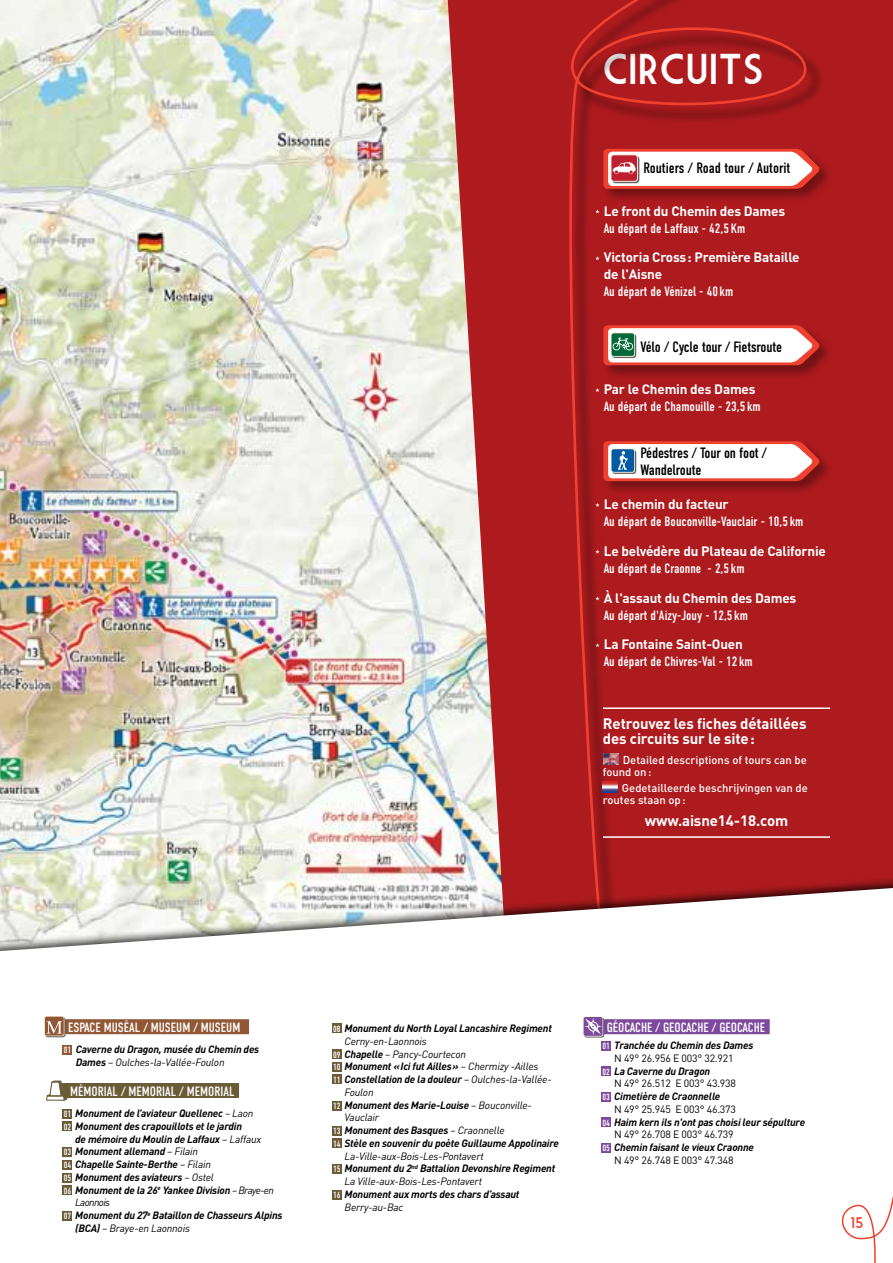
<style>
.page{position:relative;width:893px;height:1263px;background:#fff}
.page>*{position:absolute;margin:0;border:0;box-sizing:border-box;transform-origin:0 0}
.t1{font:42px "Market Deco";color:#fff}
.t2{font:15px/17px "DIN Condensed";letter-spacing:-.01em;color:#000}
.t3{font:700 15px/15px "DIN";letter-spacing:-.01em;color:#fff}
.t4{font:15px "Market Deco";color:#ef4130}
.t5{font:13.5px/17px "DIN Condensed";color:#fff}
.t6{font:700 13.5px/17px "DIN";letter-spacing:-.015em;color:#fff}
.t7{font:500 11.25px/12px "DIN";color:#fff}
.t8{font:italic 700 10.5px/12.8px "DIN";letter-spacing:-.02em;color:#000}
.t9{font:italic 10.5px "DIN";letter-spacing:-.02em;color:#000}
.t10{font:10.5px "DIN";letter-spacing:-.02em;color:#000}
.t11{font:italic 10.5px "DIN";letter-spacing:-.06em;color:#000}
.s1{font-family:"DIN";font-weight:700}
.s2{font-family:"DIN Condensed";font-weight:400}
.s3{font-family:"DIN Condensed";font-weight:400;font-style:normal;font-size:9px;color:#fff}
.s4{font-weight:400}
.s5{font-weight:700}
.s6{font-family:"DIN Condensed";font-style:normal;font-size:9px;color:#fff}
</style>
<div class="page">
<div style="left:424px;top:0;width:469px;height:980px;background:#ae1b1f"></div>
<img style="left:0;top:0;width:502px;height:874px">
<svg style="left:569px;top:0;width:257px;height:874px"></svg>
<div style="left:0;top:874px;width:893px;height:389px;background:#000;opacity:.75"></div>
<svg style="left:0;top:888px;width:893px;height:375px"></svg>
<svg style="left:832px;top:1161px;width:61px;height:102px"></svg>
<img style="left:603px;top:763px;width:15px;height:1px">
<img style="left:603px;top:753px;width:15px;height:10px">
<img style="left:603px;top:781px;width:15px;height:11px">
<hr style="left:603px;top:707px;width:227px;height:2px;background:#fff">
<hr style="left:603px;top:836px;width:227px;height:2px;background:#fff">
<div style="left:63px;top:1045px;width:9px;height:10px;background:#915835"></div>
<div style="left:63px;top:1109px;width:9px;height:9px;background:#6b5c38"></div>
<div style="left:332px;top:1023px;width:10px;height:10px;background:#6b5c38"></div>
<div style="left:601px;top:1041px;width:10px;height:10px;background:#7d499d"></div>
<div style="left:63px;top:1121px;width:9px;height:10px;background:#6b5c38"></div>
<div style="left:332px;top:1074px;width:10px;height:10px;background:#6b5c38"></div>
<div style="left:601px;top:1066px;width:10px;height:10px;background:#7d499d"></div>
<div style="left:63px;top:1147px;width:9px;height:10px;background:#6b5c38"></div>
<div style="left:332px;top:1049px;width:10px;height:10px;background:#6b5c38"></div>
<div style="left:63px;top:1160px;width:9px;height:9px;background:#6b5c38"></div>
<div style="left:332px;top:1062px;width:10px;height:9px;background:#6b5c38"></div>
<div style="left:601px;top:1092px;width:10px;height:9px;background:#7d499d"></div>
<div style="left:63px;top:1173px;width:9px;height:9px;background:#6b5c38"></div>
<div style="left:332px;top:1138px;width:10px;height:10px;background:#6b5c38"></div>
<div style="left:601px;top:1143px;width:10px;height:9px;background:#7d499d"></div>
<div style="left:63px;top:1185px;width:9px;height:10px;background:#6b5c38"></div>
<div style="left:332px;top:1101px;width:10px;height:9px;background:#6b5c38"></div>
<div style="left:601px;top:1117px;width:10px;height:10px;background:#7d499d"></div>
<div style="left:63px;top:1211px;width:9px;height:9px;background:#6b5c38"></div>
<div style="left:332px;top:1126px;width:10px;height:10px;background:#6b5c38"></div>
<div style="left:332px;top:1164px;width:10px;height:9px;background:#6b5c38"></div>
<div style="left:332px;top:1190px;width:10px;height:10px;background:#6b5c38"></div>
<div style="left:64px;top:1019px;width:185px;height:15px;background:#915835"></div>
<div style="left:62px;top:1083px;width:177px;height:15px;background:#6b5c38"></div>
<div style="left:602px;top:1019px;width:168px;height:15px;background:#7d499d"></div>
<svg style="left:44px;top:1016px;width:21px;height:21px"></svg>
<svg style="left:44px;top:1080px;width:24px;height:21px"></svg>
<svg style="left:583px;top:1016px;width:21px;height:21px"></svg>
<p class="t1" style="left:602px;top:46px;width:164px">CIRCUITS</p>
<p class="t2" style="left:644px;top:160px;width:148px">Routiers / Road tour / Autorit</p>
<p class="t5" style="left:604px;top:203px;width:183px"><span class="s1">Le front du Chemin des Dames<br></span>Au départ de Laffaux - 42,5 Km</p>
<p class="t6" style="left:604px;top:248px;width:197px">Victoria Cross: Première Bataille de l'Aisne<br><span class="s2">Au départ de Vénizel - 40 km</span></p>
<p class="t2" style="left:640px;top:338px;width:143px">Vélo / Cycle tour / Fietsroute</p>
<p class="t5" style="left:604px;top:381px;width:158px"><span class="s1">Par le Chemin des Dames<br></span>Au départ de Chamouille - 23,5 km</p>
<p class="t2" style="left:640px;top:445px;width:128px">Pédestres / Tour on foot /<br>Wandelroute</p>
<p class="t5" style="left:604px;top:496px;width:201px"><span class="s1">Le chemin du facteur<br></span>Au départ de Bouconville-Vauclair - 10,5 km</p>
<p class="t6" style="left:604px;top:542px;width:224px">Le belvédère du Plateau de Californie<br><span class="s2">Au départ de Craonne - 2,5 km</span></p>
<p class="t5" style="left:604px;top:590px;width:194px"><span class="s1">À l'assaut du Chemin des Dames<br></span>Au départ d'Aizy-Jouy - 12,5 km</p>
<p class="t5" style="left:604px;top:636px;width:150px"><span class="s1">La Fontaine Saint-Ouen<br></span>Au départ de Chivres-Val - 12 km</p>
<p class="t3" style="left:603px;top:715px;width:205px">Retrouvez les fiches détaillées des circuits sur le site:</p>
<p class="t7" style="left:603px;top:754px;width:205px;text-indent:20px">Detailed descriptions of tours can be found on:</p>
<p class="t7" style="left:603px;top:782px;width:206px;text-indent:19px">Gedetailleerde beschrijvingen van de routes staan op:</p>
<p class="t3" style="left:645px;top:813px;width:145px">www.aisne14-18.com</p>
<p class="t5" style="left:68px;top:1019px;width:172px">espace muséal / museum / museum</p>
<p class="t8" style="left:76px;top:1043px;width:185px;text-indent:-12px"><span class="s3">01</span> Caverne du Dragon, musée du Chemin des<br>Dames <span class="s4">– Oulches-la-Vallée-Foulon</span></p>
<p class="t5" style="left:70px;top:1083px;width:160px">MÉMORIAL / MEMORIAL / MEMORIAL</p>
<p class="t8" style="left:64px;top:1106px;width:191px"><span class="s3">01</span> Monument de l’aviateur Quellenec <span class="s4">– Laon</span></p>
<p class="t8" style="left:64px;top:1119px;width:180px"><span class="s3">02</span> Monument des crapouillots et le jardin</p>
<p class="t8" style="left:75px;top:1132px;width:187px">de mémoire du Moulin de Laffaux <span class="s4">– Laffaux</span></p>
<p class="t8" style="left:64px;top:1145px;width:136px"><span class="s3">03</span> Monument allemand <span class="s4">– Filain</span></p>
<p class="t8" style="left:64px;top:1157px;width:149px"><span class="s3">04</span> Chapelle Sainte-Berthe <span class="s4">– Filain</span></p>
<p class="t8" style="left:64px;top:1170px;width:152px"><span class="s3">05</span> Monument des aviateurs <span class="s4">– Ostel</span></p>
<p class="t8" style="left:64px;top:1183px;width:212px"><span class="s3">06</span> Monument de la 26<sup>e</sup> Yankee Division <span class="s4">– Braye-en</span></p>
<p class="t11" style="left:75px;top:1196px;width:36px">Laonnois</p>
<p class="t8" style="left:64px;top:1208px;width:220px"><span class="s3">07</span> Monument du 27<sup>e</sup> Bataillon de Chasseurs Alpins</p>
<p class="t9" style="left:75px;top:1221px;width:116px"><span class="s5">(BCA)</span> – Braye-en Laonnois</p>
<p class="t8" style="left:333px;top:1021px;width:220px"><span class="s3">08</span> Monument du North Loyal Lancashire Regiment</p>
<p class="t9" style="left:345px;top:1034px;width:84px">Cerny-en-Laonnois</p>
<p class="t9" style="left:333px;top:1047px;width:135px"><span class="s6">09</span> <span class="s5">Chapelle</span> – Pancy-Courtecon</p>
<p class="t8" style="left:333px;top:1060px;width:207px"><span class="s3">10</span> Monument «Ici fut Ailles» <span class="s4">– Chermizy -Ailles</span></p>
<p class="t8" style="left:333px;top:1072px;width:220px"><span class="s3">11</span> Constellation de la douleur <span class="s4">– Oulches-la-Vallée-</span></p>
<p class="t9" style="left:345px;top:1085px;width:31px">Foulon</p>
<p class="t8" style="left:333px;top:1098px;width:200px"><span class="s3">12</span> Monument des Marie-Louise <span class="s4">– Bouconville-</span></p>
<p class="t9" style="left:345px;top:1111px;width:36px">Vauclair</p>
<p class="t8" style="left:333px;top:1123px;width:173px"><span class="s3">13</span> Monument des Basques <span class="s4">– Craonnelle</span></p>
<p class="t8" style="left:333px;top:1136px;width:228px"><span class="s3">14</span> Stèle en souvenir du poète Guillaume Appolinaire</p>
<p class="t9" style="left:345px;top:1149px;width:141px">La-Ville-aux-Bois-Les-Pontavert</p>
<p class="t8" style="left:333px;top:1162px;width:224px"><span class="s3">15</span> Monument du 2<sup>nd</sup> Battalion Devonshire Regiment</p>
<p class="t9" style="left:345px;top:1175px;width:139px">La Ville-aux-Bois-Les-Pontavert</p>
<p class="t8" style="left:333px;top:1187px;width:188px"><span class="s3">16</span> Monument aux morts des chars d’assaut</p>
<p class="t9" style="left:345px;top:1200px;width:60px">Berry-au-Bac</p>
<p class="t5" style="left:607px;top:1019px;width:159px">géocache / geocache / geocache</p>
<p class="t8" style="left:602px;top:1038px;width:152px"><span class="s3">01</span> Tranchée du Chemin des Dames</p>
<p class="t10" style="left:614px;top:1051px;width:121px">N 49° 26.956 E 003° 32.921</p>
<p class="t8" style="left:602px;top:1064px;width:109px"><span class="s3">02</span> La Caverne du Dragon</p>
<p class="t10" style="left:614px;top:1077px;width:123px">N 49° 26.512 E 003° 43.938</p>
<p class="t8" style="left:602px;top:1089px;width:120px"><span class="s3">03</span> Cimetière de Craonnelle</p>
<p class="t10" style="left:614px;top:1102px;width:123px">N 49° 25.945 E 003° 46.373</p>
<p class="t8" style="left:602px;top:1115px;width:204px"><span class="s3">04</span> Haim kern ils n'ont pas choisi leur sépulture</p>
<p class="t10" style="left:614px;top:1128px;width:121px">N 49° 26.708 E 003° 46.739</p>
<p class="t8" style="left:602px;top:1140px;width:153px"><span class="s3">05</span> Chemin faisant le vieux Craonne</p>
<p class="t10" style="left:614px;top:1153px;width:121px">N 49° 26.748 E 003° 47.348</p>
<p class="t4" style="left:850px;top:1214px;width:15px">15</p>
<p class="t4" style="left:855px;top:1214px;width:10px">4</p>
</div>
